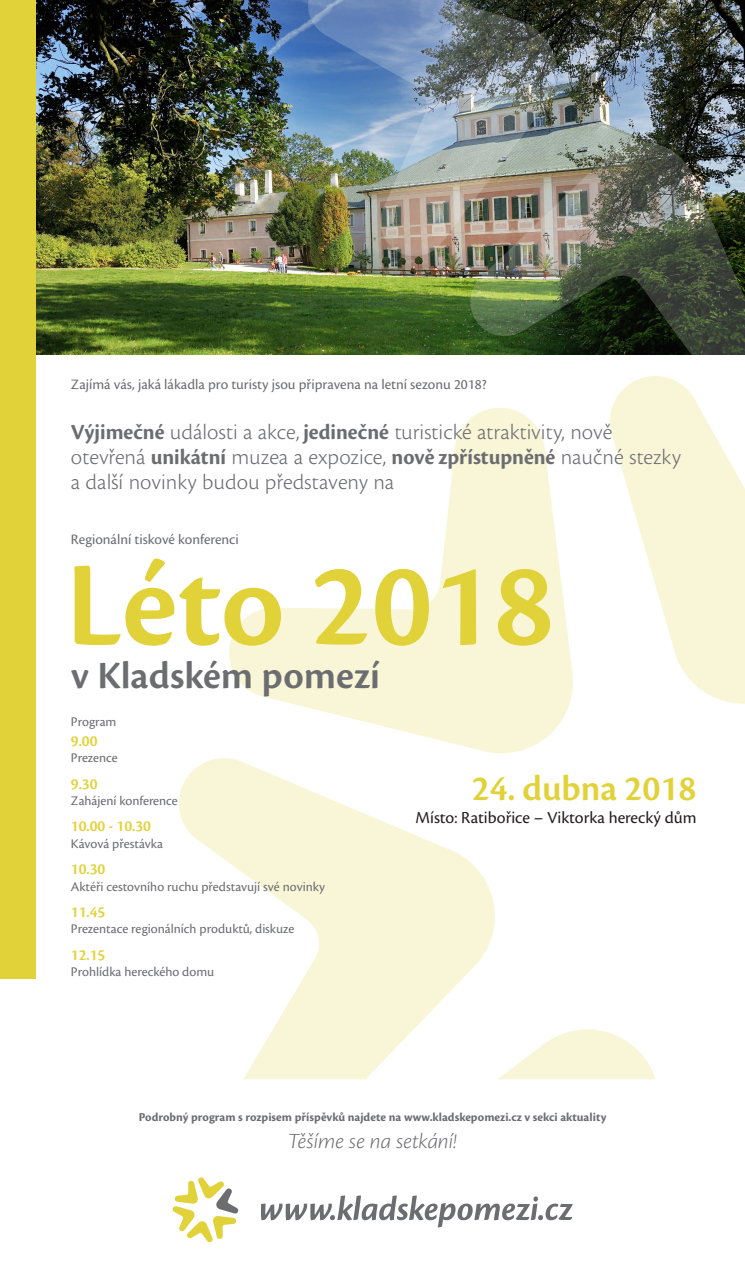
<style>
.page{position:relative;width:745px;height:1276px;background:#fff}
.page>*{position:absolute;margin:0;border:0;box-sizing:border-box;transform-origin:0 0}
.t1{font:600 125px "Cronos Pro";color:#e2d239}
.t2{font:600 40px "Cronos Pro";color:#6c6d70}
.t3{font:37.5px "Cronos Pro Semibold Subh";color:#e2d239}
.t4{font:22.5px "Cronos Pro Lt Capt";color:#6c6d70}
.t5{font:italic 300 22.5px "Cronos Pro";letter-spacing:-.005em;color:#6c6d70}
.t6{font:17.5px "Cronos Pro";color:#231f20}
.t7{font:16.25px "Cronos Pro Semibold Subh";color:#e2d239}
.t8{font:15px "Cronos Pro";color:#6c6d70}
.t9{font:13.75px "Cronos Pro";color:#6c6d70}
.t10{font:700 12.5px "Cronos Pro";letter-spacing:.005em;color:#6c6d70}
.s1{font-family:"Cronos Pro Bold Disp"}
</style>
<div class="page">
<img style="left:35px;top:0;width:709px;height:354px">
<div style="left:0;top:0;width:35px;height:978px;background:#e2d239"></div>
<img style="left:467px;top:140px;width:277px;height:214px">
<img style="left:303px;top:0;width:257px;height:260px">
<svg style="left:172px;top:1177px;width:66px;height:65px"></svg>
<svg style="left:261px;top:1195px;width:311px;height:32px"></svg>
<svg style="left:179px;top:758px;width:316px;height:321px;fill:#f9f6d8"></svg>
<svg style="left:498px;top:1029px;width:157px;height:50px"></svg>
<svg style="left:610px;top:376px;width:134px;height:328px;fill:#f9f6d8"></svg>
<svg style="left:229px;top:408px;width:344px;height:346px"></svg>
<p class="t8" style="left:71px;top:376px;width:417px">Zajímá vás, jaká lákadla pro turisty jsou připravena na letní sezonu 2018?</p>
<p class="t4" style="left:71px;top:419px;width:543px"><span class="s1">Výjimečné</span> události a akce, <span class="s1">jedinečné</span> turistické atraktivity, nově</p>
<p class="t4" style="left:71px;top:444px;width:611px">otevřená <span class="s1">unikátní</span> muzea a expozice, <span class="s1">nově zpřístupněné</span> naučné stezky</p>
<p class="t4" style="left:71px;top:469px;width:324px">a další novinky budou představeny na</p>
<p class="t8" style="left:71px;top:531px;width:169px">Regionální tiskové konferenci</p>
<p class="t1" style="left:66px;top:533px;width:490px">Léto 2018</p>
<p class="t2" style="left:71px;top:652px;width:310px">v Kladském pomezí</p>
<p class="t9" style="left:71px;top:714px;width:47px">Program</p>
<p class="t7" style="left:71px;top:731px;width:28px">9.00</p>
<p class="t9" style="left:71px;top:750px;width:48px">Prezence</p>
<p class="t7" style="left:71px;top:774px;width:28px">9.30</p>
<p class="t9" style="left:71px;top:793px;width:108px">Zahájení konference</p>
<p class="t7" style="left:71px;top:817px;width:82px">10.00 - 10.30</p>
<p class="t9" style="left:71px;top:835px;width:93px">Kávová přestávka</p>
<p class="t7" style="left:71px;top:860px;width:36px">10.30</p>
<p class="t9" style="left:71px;top:878px;width:255px">Aktéři cestovního ruchu představují své novinky</p>
<p class="t7" style="left:71px;top:902px;width:36px">11.45</p>
<p class="t9" style="left:71px;top:921px;width:225px">Prezentace regionálních produktů, diskuze</p>
<p class="t7" style="left:71px;top:945px;width:36px">12.15</p>
<p class="t9" style="left:71px;top:964px;width:145px">Prohlídka hereckého domu</p>
<p class="t3" style="left:471px;top:767px;width:226px">24. dubna 2018</p>
<p class="t6" style="left:415px;top:807px;width:282px">Místo: Ratibořice – Viktorka herecký dům</p>
<p class="t10" style="left:139px;top:1109px;width:469px">Podrobný program s rozpisem příspěvků najdete na www.kladskepomezi.cz v sekci aktuality</p>
<p class="t5" style="left:288px;top:1128px;width:170px">Těšíme se na setkání!</p>
</div>
